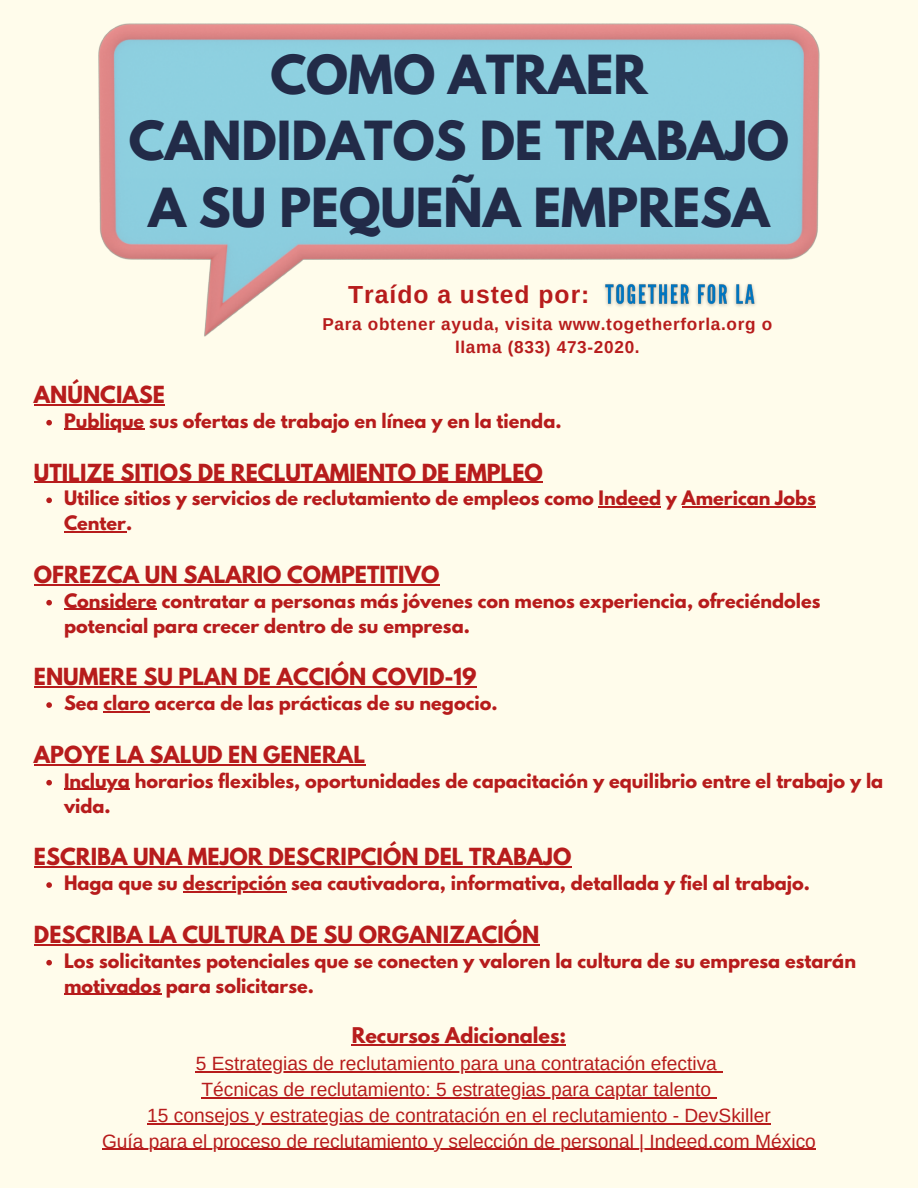
<style>
.page{position:relative;width:918px;height:1188px;background:#fffceb}
.page>*{position:absolute;margin:0;border:0;box-sizing:border-box;transform-origin:0 0}
.t1{font:700 47.7px/66.3px "League Spartan";color:#222b48;text-align:center}
.t2{font:700 24.75px "Arimo";letter-spacing:.04em;color:#b71c1c}
.t3{font:700 20.85px "League Spartan";color:#b71c1c}
.t4{font:19.2px "Arimo";color:#b71c1c}
.t5{font:700 19.2px "League Spartan";color:#b71c1c}
.t6{font:700 17.7px/24.8px "League Spartan";color:#b71c1c}
.t7{font:700 17.25px/23.7px "Arimo";letter-spacing:.04em;color:#b71c1c;text-align:center}
</style>
<div class="page">
<img style="left:99px;top:23px;width:720px;height:313px">
<svg style="left:46px;top:420px;width:6px;height:6px"></svg>
<hr style="left:64px;top:429px;width:80px;height:1px;background:#b71c1c">
<svg style="left:46px;top:498px;width:6px;height:5px"></svg>
<hr style="left:599px;top:507px;width:62px;height:1px;background:#b71c1c">
<hr style="left:682px;top:507px;width:134px;height:1px;background:#b71c1c">
<hr style="left:64px;top:531px;width:62px;height:1px;background:#b71c1c">
<svg style="left:46px;top:600px;width:6px;height:6px"></svg>
<hr style="left:64px;top:609px;width:93px;height:1px;background:#b71c1c">
<svg style="left:46px;top:702px;width:6px;height:6px"></svg>
<hr style="left:103px;top:711px;width:47px;height:1px;background:#b71c1c">
<svg style="left:46px;top:780px;width:6px;height:6px"></svg>
<hr style="left:64px;top:789px;width:66px;height:1px;background:#b71c1c">
<svg style="left:46px;top:882px;width:6px;height:6px"></svg>
<hr style="left:183px;top:891px;width:103px;height:1px;background:#b71c1c">
<svg style="left:46px;top:960px;width:6px;height:6px"></svg>
<hr style="left:64px;top:994px;width:97px;height:1px;background:#b71c1c">
<hr style="left:34px;top:404px;width:131px;height:1px;background:#b71c1c">
<hr style="left:34px;top:482px;width:509px;height:1px;background:#b71c1c">
<hr style="left:34px;top:584px;width:180px;height:1px;background:#b71c1c">
<hr style="left:214px;top:584px;width:225px;height:1px;background:#b71c1c">
<hr style="left:34px;top:687px;width:145px;height:1px;background:#b71c1c">
<hr style="left:179px;top:687px;width:298px;height:1px;background:#b71c1c">
<hr style="left:34px;top:764px;width:331px;height:1px;background:#b71c1c">
<hr style="left:34px;top:867px;width:154px;height:1px;background:#b71c1c">
<hr style="left:188px;top:867px;width:383px;height:1px;background:#b71c1c">
<hr style="left:34px;top:944px;width:505px;height:1px;background:#b71c1c">
<hr style="left:352px;top:1044px;width:214px;height:1px;background:#b71c1c">
<hr style="left:196px;top:1071px;width:521px;height:1px;background:#b71c1c">
<hr style="left:202px;top:1097px;width:509px;height:1px;background:#b71c1c">
<hr style="left:147px;top:1123px;width:624px;height:1px;background:#b71c1c">
<hr style="left:102px;top:1149px;width:714px;height:1px;background:#b71c1c">
<img style="left:593px;top:279px;width:174px;height:30px">
<p class="t1" style="left:129px;top:48px;width:662px">COMO ATRAER<br>CANDIDATOS DE TRABAJO<br>A SU PEQUEÑA EMPRESA</p>
<p class="t3" style="left:34px;top:384px;width:132px">ANÚNCIASE</p>
<p class="t2" style="left:348px;top:280px;width:243px">Traído a usted por:</p>
<p class="t7" style="left:322px;top:312px;width:451px">Para obtener ayuda, visita www.togetherforla.org o llama (833) 473-2020.</p>
<p class="t6" style="left:64px;top:411px;width:499px">Publique sus ofertas de trabajo en línea y en la tienda.</p>
<p class="t3" style="left:34px;top:462px;width:510px">UTILIZE SITIOS DE RECLUTAMIENTO DE EMPLEO</p>
<p class="t6" style="left:64px;top:488px;width:753px">Utilice sitios y servicios de reclutamiento de empleos como Indeed y American Jobs<br>Center.</p>
<p class="t3" style="left:34px;top:564px;width:407px">OFREZCA UN SALARIO COMPETITIVO</p>
<p class="t6" style="left:64px;top:591px;width:758px">Considere contratar a personas más jóvenes con menos experiencia, ofreciéndoles potencial para crecer dentro de su empresa.</p>
<p class="t3" style="left:34px;top:667px;width:444px">ENUMERE SU PLAN DE ACCIÓN COVID-19</p>
<p class="t6" style="left:64px;top:693px;width:435px">Sea claro acerca de las prácticas de su negocio.</p>
<p class="t3" style="left:34px;top:744px;width:333px">APOYE LA SALUD EN GENERAL</p>
<p class="t6" style="left:64px;top:771px;width:821px">Incluya horarios flexibles, oportunidades de capacitación y equilibrio entre el trabajo y la vida.</p>
<p class="t3" style="left:34px;top:847px;width:539px">ESCRIBA UNA MEJOR DESCRIPCIÓN DEL TRABAJO</p>
<p class="t6" style="left:64px;top:873px;width:748px">Haga que su descripción sea cautivadora, informativa, detallada y fiel al trabajo.</p>
<p class="t3" style="left:34px;top:924px;width:507px">DESCRIBA LA CULTURA DE SU ORGANIZACIÓN</p>
<p class="t6" style="left:64px;top:951px;width:794px">Los solicitantes potenciales que se conecten y valoren la cultura de su empresa estarán motivados para solicitarse.</p>
<p class="t5" style="left:352px;top:1026px;width:216px">Recursos Adicionales:</p>
<p class="t4" style="left:196px;top:1053px;width:523px">5 Estrategias de reclutamiento para una contratación efectiva</p>
<p class="t4" style="left:202px;top:1079px;width:511px">Técnicas de reclutamiento: 5 estrategias para captar talento</p>
<p class="t4" style="left:147px;top:1105px;width:625px">15 consejos y estrategias de contratación en el reclutamiento - DevSkiller</p>
<p class="t4" style="left:102px;top:1130px;width:715px">Guía para el proceso de reclutamiento y selección de personal | Indeed.com México</p>
</div>
